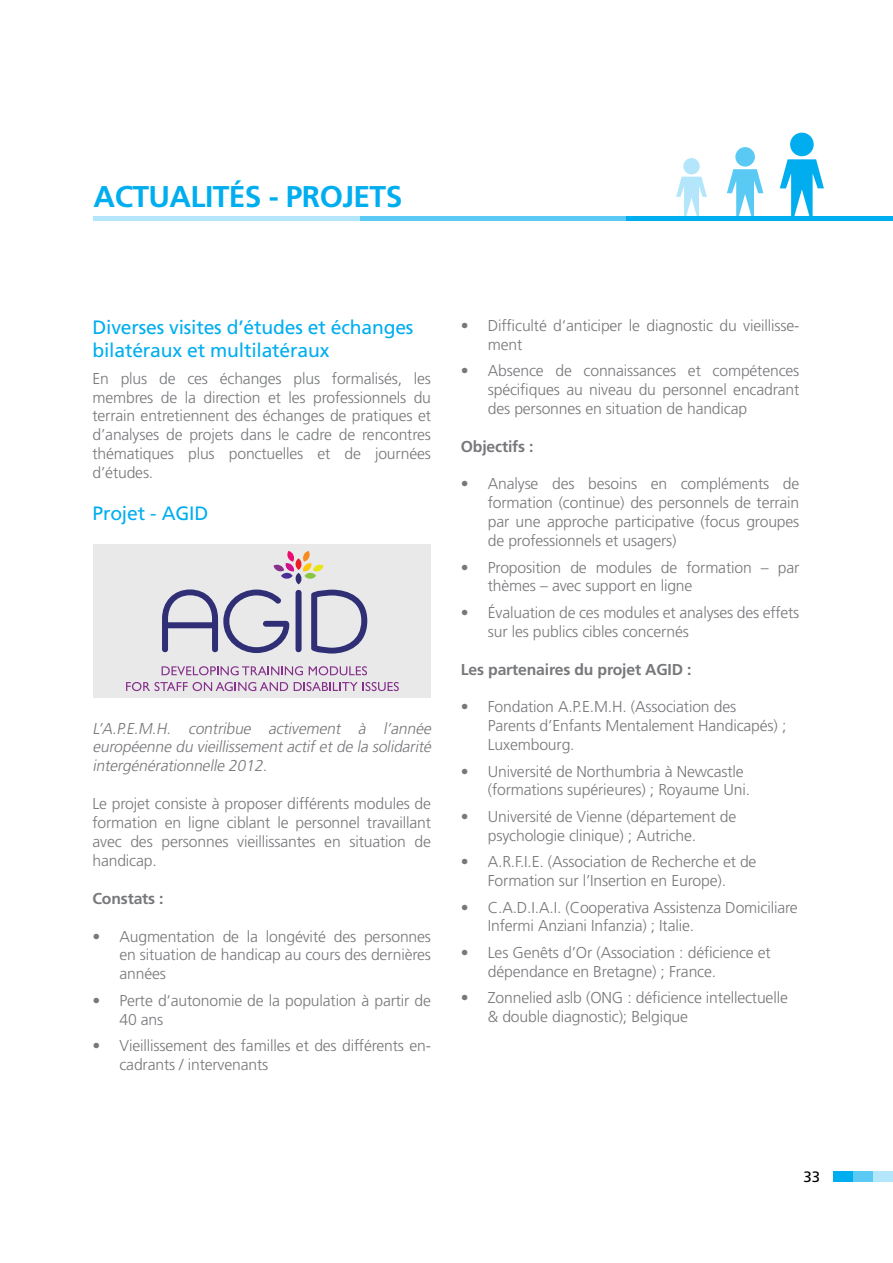
<style>
.page{position:relative;width:893px;height:1263px;background:#fff}
.page>*{position:absolute;margin:0;border:0;box-sizing:border-box;transform-origin:0 0}
.t1{font:700 30px "Frutiger";letter-spacing:-.02em;color:#00aeef}
.t2{font:19.35px/23.2px "Frutiger";letter-spacing:-.01em;color:#00aeef}
.t3{font:300 15.75px/18.9px "Frutiger";letter-spacing:-.01em;color:#77787b}
.t4{font:italic 300 15.75px/18.9px "Frutiger";color:#77787b;text-align:justify}
.t5{font:700 15.75px "Frutiger";letter-spacing:-.01em;color:#77787b}
.t6{font:15px "Frutiger";color:#000}
</style>
<div class="page">
<div style="left:683px;top:158px;width:17px;height:16px;background:#b3e6fa;border-radius:50%"></div>
<svg style="left:676px;top:177px;width:31px;height:39px"></svg>
<svg style="left:735px;top:147px;width:20px;height:20px"></svg>
<svg style="left:727px;top:169px;width:36px;height:47px"></svg>
<div style="left:790px;top:133px;width:24px;height:23px;background:#00aeef;border-radius:50%"></div>
<svg style="left:780px;top:159px;width:44px;height:57px"></svg>
<div style="left:627px;top:216px;width:266px;height:5px;background:#00aeef"></div>
<div style="left:94px;top:216px;width:266px;height:5px;background:#b3e6fa"></div>
<div style="left:360px;top:216px;width:267px;height:5px;background:#5acaf4"></div>
<div style="left:833px;top:1171px;width:20px;height:11px;background:#00aeef"></div>
<div style="left:873px;top:1171px;width:20px;height:11px;background:#b3e6fa"></div>
<div style="left:853px;top:1171px;width:20px;height:11px;background:#5acaf4"></div>
<div style="left:94px;top:544px;width:337px;height:154px;background:#e9e9ea"></div>
<svg style="left:162px;top:666px;width:141px;height:9px"></svg>
<svg style="left:309px;top:666px;width:58px;height:9px"></svg>
<svg style="left:126px;top:682px;width:162px;height:9px"></svg>
<svg style="left:294px;top:682px;width:105px;height:9px"></svg>
<svg style="left:162px;top:551px;width:205px;height:102px"></svg>
<h1 class="t1" style="left:94px;top:179px;width:310px">Actualités - Projets</h1>
<p class="t2" style="left:92px;top:315px;width:323px">Diverses visites d’études et échanges bilatéraux et multilatéraux</p>
<p class="t3" style="left:92px;top:369px;width:340px;text-align:justify">En plus de ces échanges plus formalisés, les membres de la direction et les professionnels du terrain entretiennent des échanges de pratiques et d’analyses de projets dans le cadre de rencontres thématiques plus ponctuelles et de journées d’études.</p>
<p class="t2" style="left:92px;top:502px;width:117px">Projet - AGID</p>
<p class="t4" style="left:92px;top:719px;width:343px">L’A.P.E.M.H. contribue activement à l’année européenne du vieillissementactifetde la solidarité intergénérationnelle 2012.</p>
<p class="t3" style="left:92px;top:794px;width:340px;text-align:justify">Le projet consiste à proposer différents modules de formation en ligne ciblant le personnel travaillant avec des personnes vieillissantes en situation de handicap.</p>
<p class="t5" style="left:92px;top:889px;width:73px">Constats :</p>
<p class="t3" style="left:119px;top:927px;width:313px;text-align:justify;text-indent:-27px">• Augmentation de la longévité des personnes en situation de handicap au cours des dernières années</p>
<p class="t3" style="left:119px;top:991px;width:313px;text-indent:-27px">• Perte d‘autonomie de la population à partir de<br>40 ans</p>
<p class="t3" style="left:119px;top:1036px;width:313px;text-indent:-27px">• Vieillissement des familles et des différents en&shy;cadrants / intervenants</p>
<p class="t3" style="left:488px;top:316px;width:313px;text-indent:-27px">• Difficulté d‘anticiper le diagnostic du vieillisse&shy;ment</p>
<p class="t3" style="left:488px;top:361px;width:313px;text-align:justify;text-indent:-27px">• Absence de connaissances et compétences spécifiques au niveau du personnel encadrant des personnes en situation de handicap</p>
<p class="t5" style="left:461px;top:437px;width:74px">Objectifs :</p>
<p class="t3" style="left:488px;top:475px;width:313px;text-align:justify;text-indent:-27px">• Analyse des besoins en compléments de formation (continue) des personnels de terrain par une approche participative (focus groupes de professionnels et usagers)</p>
<p class="t3" style="left:488px;top:558px;width:313px;text-indent:-27px">• Proposition de modules de formation – par thèmes – avec support en ligne</p>
<p class="t3" style="left:488px;top:603px;width:313px;text-indent:-27px">• Évaluation de ces modules et analyses des effets sur les publics cibles concernés</p>
<p class="t5" style="left:461px;top:660px;width:195px">Les partenaires du projet AGID</p>
<p class="t5" style="left:687px;top:660px;width:6px">:</p>
<p class="t3" style="left:488px;top:698px;width:300px;text-indent:-27px">• Fondation A.P.E.M.H. (Association des<br>Parents d’Enfants Mentalement Handicapés) ;<br>Luxembourg.</p>
<p class="t3" style="left:488px;top:762px;width:264px;text-indent:-27px">• Université de Northumbria à Newcastle (formations supérieures) ; Royaume Uni.</p>
<p class="t3" style="left:488px;top:807px;width:250px;text-indent:-27px">• Université de Vienne (département de psychologie clinique) ; Autriche.</p>
<p class="t3" style="left:461px;top:852px;width:297px;text-align:center">• A.R.F.I.E. (Association de Recherche et de<br>Formation sur l’Insertion en Europe).</p>
<p class="t3" style="left:488px;top:898px;width:311px;text-indent:-27px">• C.A.D.I.A.I. (Cooperativa Assistenza Domiciliare<br>Infermi Anziani Infanzia) ; Italie.</p>
<p class="t3" style="left:488px;top:943px;width:285px;text-indent:-27px">• Les Genêts d’Or (Association : déficience et dépendance en Bretagne) ; France.</p>
<p class="t3" style="left:488px;top:988px;width:302px;text-indent:-27px">• Zonnelied aslb (ONG : déficience intellectuelle &amp; double diagnostic); Belgique</p>
<p class="t6" style="left:803px;top:1168px;width:18px">33</p>
</div>
